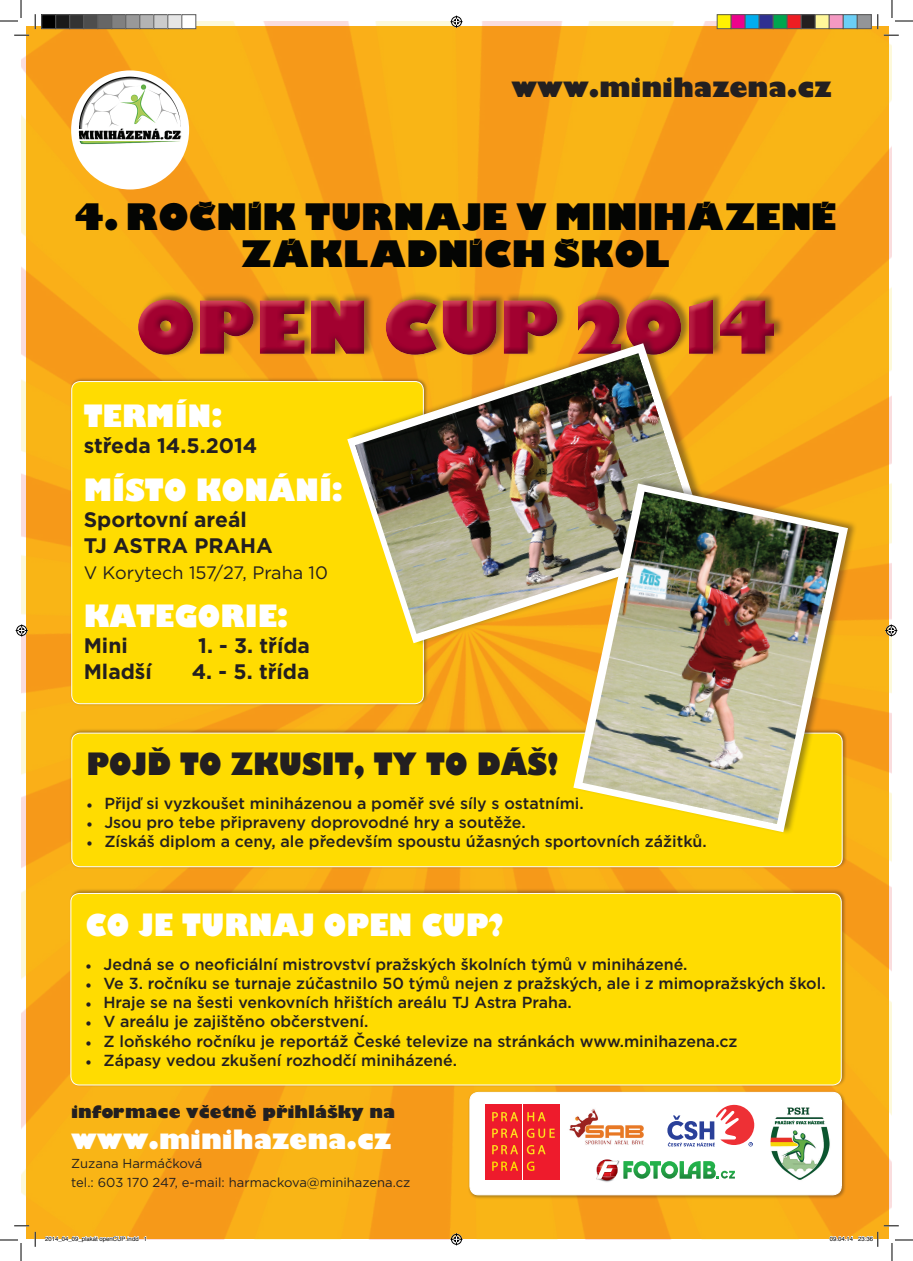
<style>
.page{position:relative;width:913px;height:1261px;background:#fff}
.page>*{position:absolute;margin:0;border:0;box-sizing:border-box;transform-origin:0 0}
.t1{font:80px "Gill Kay PCE";letter-spacing:.05em;color:#a20130}
.t2{font:40px/37px "Gill Kay PCE";letter-spacing:.05em;color:#040503;text-align:center}
.t3{font:800 30px "Gill Sans";color:#fff;scale:.9 1}
.t4{font:800 30px "Gill Sans";color:#231f20;scale:.9 1}
.t5{font:800 26px "Gill Sans";color:#fff}
.t6{font:800 26px "Gill Sans";color:#231f20}
.t7{font:700 21px/26px "Gotham";color:#231f20}
.t8{font:18px "Gotham";color:#231f20}
.t9{font:800 17px "Gill Sans";color:#231f20}
.t10{font:500 16px "Gotham";color:#231f20}
.t11{font:13px/19px "Gotham";color:#231f20}
.t12{font:6px "Helvetica";color:#000}
.s1{font-family:"Minion Pro"}
</style>
<div class="page">
<img style="left:21px;top:21px;width:870px;height:1219px">
<div style="left:71px;top:70px;width:118px;height:119px;background:#fff;border-radius:50%"></div>
<img style="left:69px;top:67px;width:118px;height:81px">
<div style="left:131px;top:292px;width:648px;height:66px;background:#f37c5d;opacity:.75"></div>
<div style="left:136px;top:295px;width:645px;height:67px;background:#9b9da0;opacity:.75"></div>
<div style="left:70px;top:377px;width:358px;height:329px;background:#231f20;opacity:.39"></div>
<div style="left:72px;top:382px;width:351px;height:322px;background:#ffdc01;border-radius:9px"></div>
<div style="left:69px;top:888px;width:777px;height:199px;background:#231f20;opacity:.39"></div>
<div style="left:71px;top:893px;width:770px;height:192px;background:#ffdc01;border-radius:9px"></div>
<div style="left:70px;top:893px;width:771px;height:192px;border:1px solid #fff;border-radius:9px"></div>
<div style="left:70px;top:728px;width:777px;height:141px;background:#231f20;opacity:.39"></div>
<div style="left:72px;top:733px;width:769px;height:134px;background:#ffdc01;border-radius:9px"></div>
<div style="left:71px;top:733px;width:771px;height:134px;border:1px solid #fff;border-radius:9px"></div>
<div style="left:467px;top:1090px;width:379px;height:110px;background:#231f20;opacity:.39"></div>
<div style="left:470px;top:1092px;width:371px;height:103px;background:#fff;border-radius:9px"></div>
<div style="left:469px;top:1092px;width:372px;height:103px;border:1px solid #fff;border-radius:9px"></div>
<img style="left:770px;top:1100px;width:70px;height:85px">
<img style="left:569px;top:1109px;width:75px;height:36px">
<div style="left:347px;top:336px;width:372px;height:310px;background:#231f20;opacity:.43"></div>
<svg style="left:347px;top:343px;width:362px;height:300px"></svg>
<img style="left:355px;top:353px;width:344px;height:281px">
<div style="left:573px;top:476px;width:284px;height:359px;background:#231f20;opacity:.43"></div>
<svg style="left:573px;top:484px;width:274px;height:348px"></svg>
<img style="left:582px;top:492px;width:256px;height:332px">
<div style="left:484px;top:1105px;width:37px;height:75px;background:#ee1b2c"></div>
<div style="left:523px;top:1105px;width:37px;height:75px;background:#ee1b2c"></div>
<svg style="left:492px;top:1112px;width:26px;height:9px"></svg>
<svg style="left:527px;top:1112px;width:18px;height:9px"></svg>
<svg style="left:492px;top:1128px;width:26px;height:10px"></svg>
<svg style="left:526px;top:1128px;width:28px;height:10px"></svg>
<svg style="left:492px;top:1145px;width:26px;height:9px"></svg>
<svg style="left:526px;top:1145px;width:19px;height:9px"></svg>
<svg style="left:492px;top:1161px;width:26px;height:10px"></svg>
<svg style="left:526px;top:1161px;width:8px;height:10px"></svg>
<svg style="left:596px;top:1159px;width:138px;height:23px"></svg>
<svg style="left:667px;top:1105px;width:87px;height:41px"></svg>
<svg style="left:14px;top:35px;width:15px;height:1px"></svg>
<svg style="left:883px;top:35px;width:15px;height:1px"></svg>
<svg style="left:14px;top:1225px;width:15px;height:2px"></svg>
<svg style="left:35px;top:14px;width:1px;height:15px"></svg>
<svg style="left:35px;top:1232px;width:1px;height:15px"></svg>
<svg style="left:876px;top:14px;width:2px;height:15px"></svg>
<svg style="left:0;top:0;width:22px;height:22px"></svg>
<svg style="left:0;top:1239px;width:22px;height:22px"></svg>
<svg style="left:891px;top:0;width:21px;height:22px"></svg>
<svg style="left:450px;top:16px;width:12px;height:12px"></svg>
<svg style="left:450px;top:1233px;width:12px;height:12px"></svg>
<svg style="left:16px;top:624px;width:12px;height:12px"></svg>
<svg style="left:885px;top:624px;width:12px;height:12px"></svg>
<div style="left:42px;top:15px;width:14px;height:14px;background:#000"></div>
<div style="left:41px;top:14px;width:15px;height:15px;border:1px solid #595959"></div>
<div style="left:56px;top:15px;width:14px;height:14px;background:#1a1a1a"></div>
<div style="left:55px;top:14px;width:15px;height:15px;border:1px solid #595959"></div>
<div style="left:70px;top:15px;width:14px;height:14px;background:#333"></div>
<div style="left:69px;top:14px;width:15px;height:15px;border:1px solid #595959"></div>
<div style="left:84px;top:15px;width:14px;height:14px;background:#4d4d4d"></div>
<div style="left:83px;top:14px;width:15px;height:15px;border:1px solid #595959"></div>
<div style="left:98px;top:15px;width:14px;height:14px;background:#666"></div>
<div style="left:97px;top:14px;width:15px;height:15px;border:1px solid #595959"></div>
<div style="left:112px;top:15px;width:14px;height:14px;background:#808080"></div>
<div style="left:111px;top:14px;width:15px;height:15px;border:1px solid #595959"></div>
<div style="left:126px;top:15px;width:14px;height:14px;background:#999"></div>
<div style="left:125px;top:14px;width:15px;height:15px;border:1px solid #595959"></div>
<div style="left:140px;top:15px;width:14px;height:14px;background:#b3b3b3"></div>
<div style="left:139px;top:14px;width:15px;height:15px;border:1px solid #595959"></div>
<div style="left:154px;top:15px;width:14px;height:14px;background:#ccc"></div>
<div style="left:153px;top:14px;width:15px;height:15px;border:1px solid #595959"></div>
<div style="left:168px;top:15px;width:14px;height:14px;background:#e6e6e6"></div>
<div style="left:167px;top:14px;width:15px;height:15px;border:1px solid #595959"></div>
<div style="left:182px;top:15px;width:14px;height:14px;background:#fff"></div>
<div style="left:181px;top:14px;width:15px;height:15px;border:1px solid #595959"></div>
<div style="left:717px;top:15px;width:14px;height:14px;background:#fff101"></div>
<div style="left:716px;top:14px;width:15px;height:15px;border:1px solid #595959"></div>
<div style="left:731px;top:15px;width:14px;height:14px;background:#ed028c"></div>
<div style="left:730px;top:14px;width:15px;height:15px;border:1px solid #595959"></div>
<div style="left:745px;top:15px;width:14px;height:14px;background:#00aeef"></div>
<div style="left:744px;top:14px;width:15px;height:15px;border:1px solid #595959"></div>
<div style="left:759px;top:15px;width:14px;height:14px;background:#2e3092"></div>
<div style="left:758px;top:14px;width:15px;height:15px;border:1px solid #595959"></div>
<div style="left:773px;top:15px;width:14px;height:14px;background:#00a54f"></div>
<div style="left:772px;top:14px;width:15px;height:15px;border:1px solid #595959"></div>
<div style="left:787px;top:15px;width:14px;height:14px;background:#ee1d23"></div>
<div style="left:786px;top:14px;width:15px;height:15px;border:1px solid #595959"></div>
<div style="left:801px;top:15px;width:14px;height:14px;background:#231f20"></div>
<div style="left:800px;top:14px;width:15px;height:15px;border:1px solid #595959"></div>
<div style="left:815px;top:15px;width:14px;height:14px;background:#fff79a"></div>
<div style="left:814px;top:14px;width:15px;height:15px;border:1px solid #595959"></div>
<div style="left:829px;top:15px;width:14px;height:14px;background:#f499c2"></div>
<div style="left:828px;top:14px;width:15px;height:15px;border:1px solid #595959"></div>
<div style="left:843px;top:15px;width:14px;height:14px;background:#6bcff6"></div>
<div style="left:842px;top:14px;width:15px;height:15px;border:1px solid #595959"></div>
<div style="left:857px;top:15px;width:14px;height:14px;background:#939598"></div>
<div style="left:856px;top:14px;width:15px;height:15px;border:1px solid #595959"></div>
<svg style="left:45px;top:1236px;width:101px;height:4px"></svg>
<svg style="left:829px;top:1225px;width:83px;height:36px"></svg>
<h3 class="t6" style="left:511px;top:67px;width:321px">www.minihazena.cz</h3>
<h2 class="t2" style="left:75px;top:201px;width:761px">4. ROČNÍK TURNAJE V MINIHÁZENÉ<br>ZÁKLADNÍCH ŠKOL</h2>
<h1 class="t1" style="left:137px;top:288px;width:638px">OPEN CUP 2014</h1>
<h3 class="t3" style="left:84px;top:393px;width:156px">TERMÍN:</h3>
<h3 class="t7" style="left:84px;top:432px;width:175px">středa 14.5.2014</h3>
<h3 class="t3" style="left:84px;top:466px;width:289px">MÍSTO KONÁNÍ:</h3>
<h3 class="t7" style="left:84px;top:506px;width:190px">Sportovní areál<br>TJ ASTRA PRAHA</h3>
<p class="t8" style="left:84px;top:561px;width:246px">V Korytech 157/27, Praha 10</p>
<h3 class="t3" style="left:84px;top:592px;width:228px">KATEGORIE:</h3>
<h3 class="t7" style="left:84px;top:632px;width:45px">Mini</h3>
<h3 class="t7" style="left:198px;top:632px;width:113px">1. - 3. třída</h3>
<h3 class="t7" style="left:84px;top:658px;width:70px">Mladší</h3>
<h3 class="t7" style="left:192px;top:658px;width:119px">4. - 5. třída</h3>
<h3 class="t4" style="left:86px;top:740px;width:525px">POJĎ TO ZKUSIT, TY TO DÁŠ!</h3>
<p class="t10" style="left:86px;top:793px;width:499px"><span class="s1">•</span> Přijď si vyzkoušet miniházenou a poměř své síly s ostatními.</p>
<p class="t10" style="left:86px;top:812px;width:441px"><span class="s1">•</span> Jsou pro tebe připraveny doprovodné hry a soutěže.</p>
<p class="t10" style="left:86px;top:831px;width:621px"><span class="s1">•</span> Získáš diplom a ceny, ale především spoustu úžasných sportovních zážitků.</p>
<h3 class="t3" style="left:85px;top:901px;width:466px">CO JE TURNAJ OPEN CUP?</h3>
<p class="t10" style="left:85px;top:954px;width:603px"><span class="s1">•</span> Jedná se o neoficiální mistrovství pražských školních týmů v miniházené.</p>
<p class="t10" style="left:85px;top:973px;width:741px"><span class="s1">•</span> Ve 3. ročníku se turnaje zúčastnilo 50 týmů nejen z pražských, ale i z mimopražských škol.</p>
<p class="t10" style="left:85px;top:992px;width:487px"><span class="s1">•</span> Hraje se na šesti venkovních hřištích areálu TJ Astra Praha.</p>
<p class="t10" style="left:85px;top:1011px;width:284px"><span class="s1">•</span> V areálu je zajištěno občerstvení.</p>
<p class="t10" style="left:85px;top:1030px;width:653px"><span class="s1">•</span> Z loňského ročníku je reportáž České televize na stránkách www.minihazena.cz</p>
<p class="t10" style="left:85px;top:1050px;width:373px"><span class="s1">•</span> Zápasy vedou zkušení rozhodčí miniházené.</p>
<p class="t9" style="left:71px;top:1098px;width:325px">informace včetně přihlášky na</p>
<h3 class="t5" style="left:71px;top:1119px;width:321px">www.minihazena.cz</h3>
<p class="t11" style="left:71px;top:1153px;width:340px">Zuzana Harmáčková<br>tel.: 603 170 247, e-mail: harmackova@minihazena.cz</p>
<p class="t12" style="left:45px;top:1234px;width:103px">2014_04_09_plakát openCUP.indd 1</p>
<p class="t12" style="left:829px;top:1234px;width:45px">09.04.14 23:36</p>
</div>
